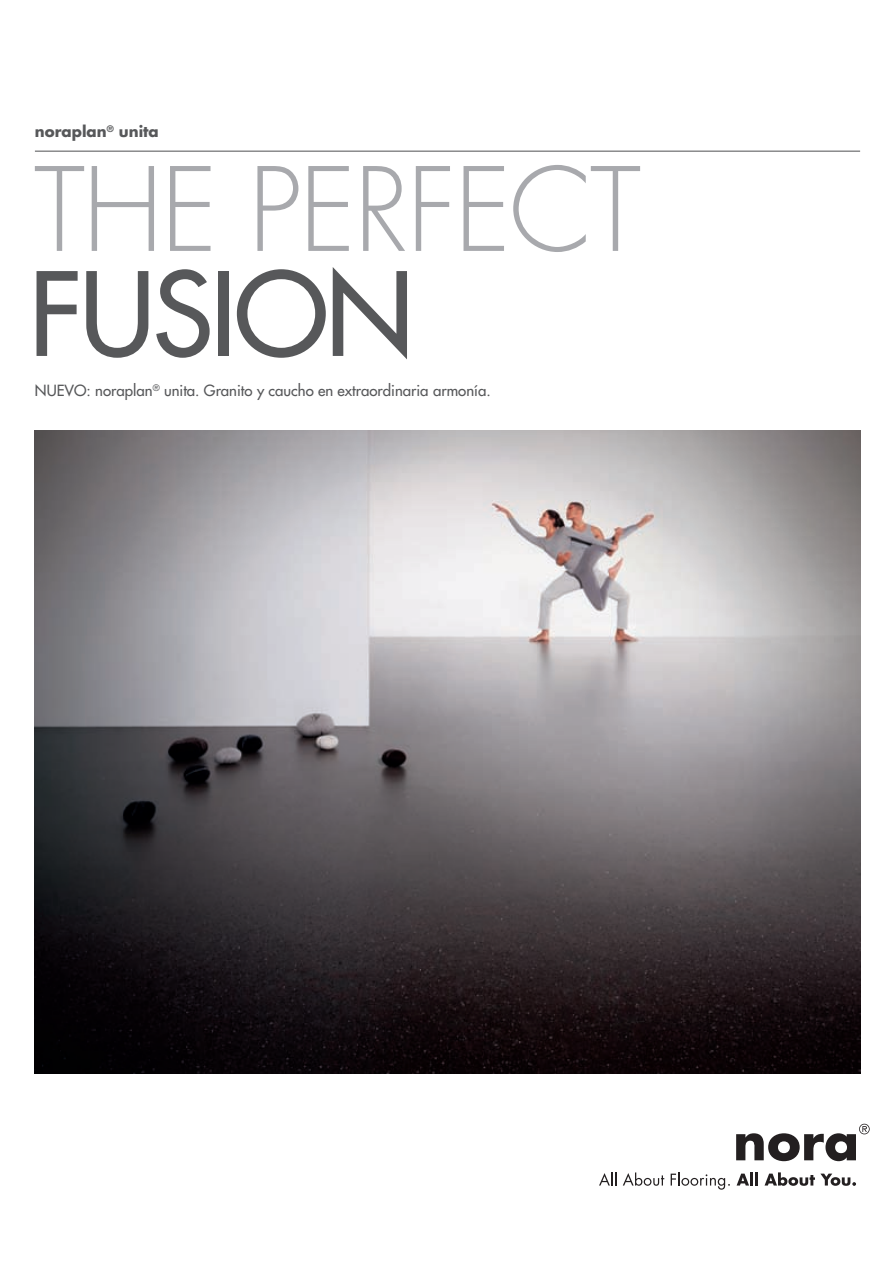
<style>
.page{position:relative;width:894px;height:1264px;background:#fff}
.page>*{position:absolute;margin:0;border:0;box-sizing:border-box;transform-origin:0 0}
.t1{font:300 112.5px "Futura";letter-spacing:-.02em;color:#a8a9ad}
.t2{font:112.5px "Futura";letter-spacing:-.02em;color:#57585a}
.t3{font:15px "Futura";color:#57585a}
.t4{font:700 15px "Futura";color:#57585a}
</style>
<div class="page">
<img style="left:35px;top:430px;width:825px;height:642px">
<svg style="left:599px;top:1172px;width:17px;height:13px"></svg>
<svg style="left:623px;top:1172px;width:41px;height:13px"></svg>
<svg style="left:670px;top:1172px;width:60px;height:17px"></svg>
<svg style="left:736px;top:1172px;width:22px;height:13px"></svg>
<svg style="left:764px;top:1172px;width:92px;height:13px"></svg>
<svg style="left:736px;top:1123px;width:133px;height:37px"></svg>
<hr style="left:35px;top:151px;width:825px;height:1px;background:#57585a">
<p class="t4" style="left:35px;top:125px;width:125px">noraplan<sup>®</sup> unita</p>
<h1 class="t1" style="left:34px;top:158px;width:608px">THE PERFECT</h1>
<h1 class="t2" style="left:29px;top:258px;width:387px">FUSION</h1>
<p class="t3" style="left:35px;top:383px;width:457px">NUEVO: noraplan<sup>®</sup> unita. Granito y caucho en extraordinaria armonía.</p>
</div>
